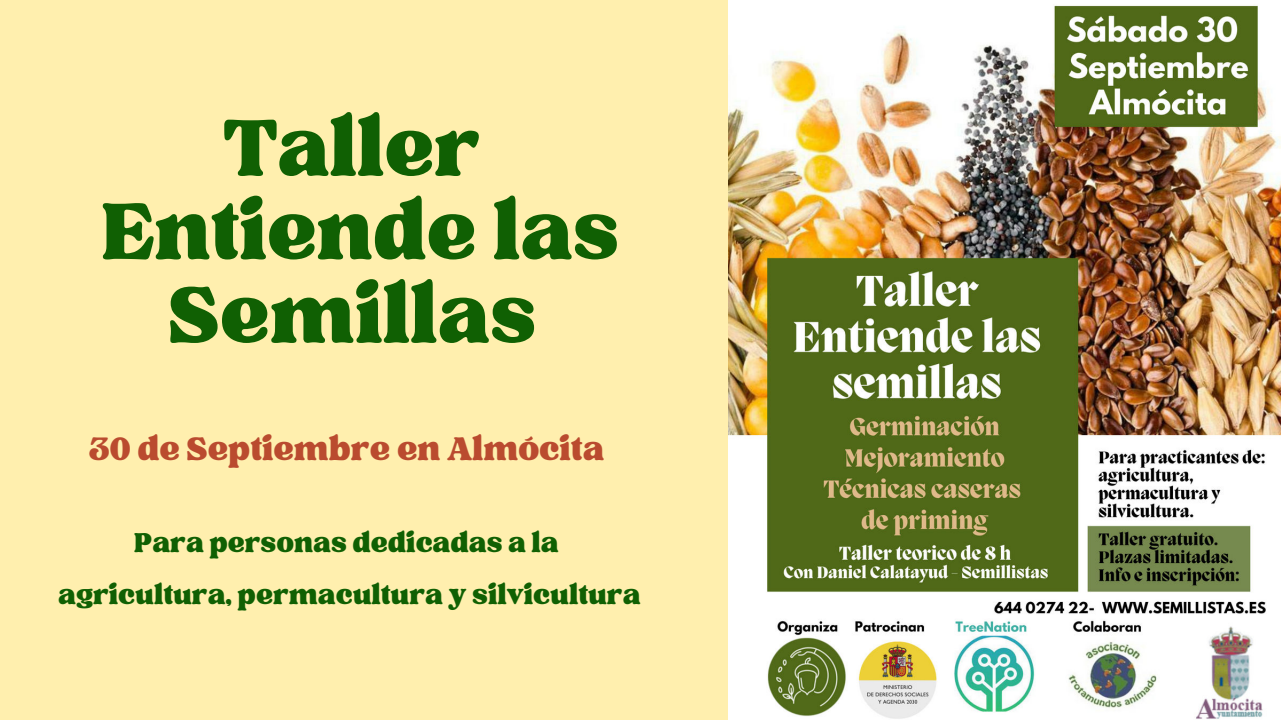
<style>
.page{position:relative;width:1281px;height:720px;background:#ffefae}
.page>*{position:absolute;margin:0;border:0;box-sizing:border-box;transform-origin:0 0}
.t1{font:110px/83.5px "TAN Tangkiwood Display";color:#106003;text-align:center}
.t2{font:45px "TAN Tangkiwood Display";color:#ba4b2f}
.t3{font:37.5px/51.6px "TAN Tangkiwood Display";color:#106003;text-align:center}
</style>
<div class="page">
<img style="left:729px;top:0;width:552px;height:720px">
<h1 class="t1" style="left:102px;top:111px;width:519px">Taller<br>Entiende las<br>Semillas</h1>
<p class="t2" style="left:89px;top:421px;width:517px">30 de Septiembre en Almócita</p>
<p class="t3" style="left:58px;top:519px;width:584px">Para personas dedicadas a la agricultura, permacultura y silvicultura</p>
</div>
